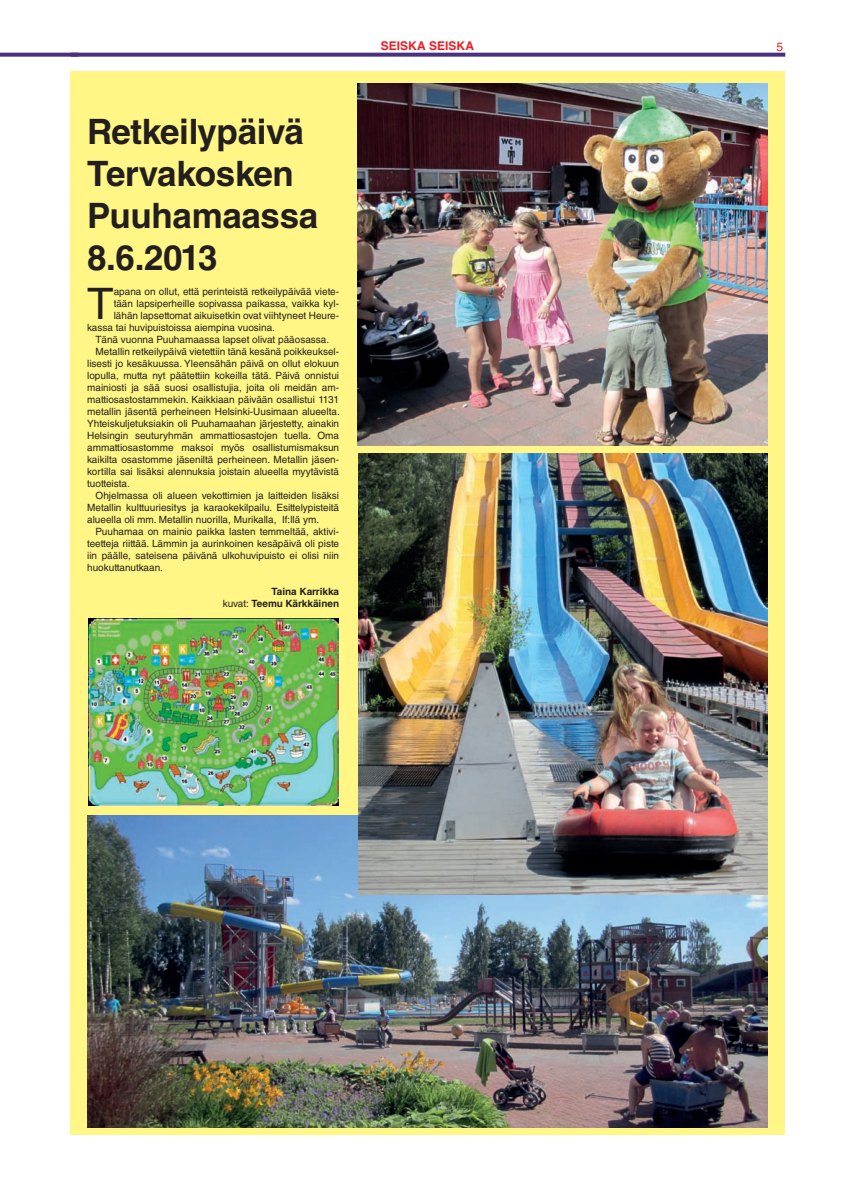
<style>
.page{position:relative;width:842px;height:1191px;background:#fff}
.page>*{position:absolute;margin:0;border:0;box-sizing:border-box;transform-origin:0 0}
.t1{font:43.4px "Helvetica LT Std";color:#231f20}
.t2{font:700 35px/42px "Helvetica LT Std";letter-spacing:-.01em;color:#231f20}
.t3{font:700 12px "Helvetica LT Std";color:#ee1d23}
.t4{font:12px "Helvetica LT Std";color:#ee1d23}
.t5{font:10px "Helvetica LT Std";color:#231f20}
.t6{font:700 10px/12px "Helvetica LT Std";color:#231f20;text-align:right}
.s1{font-weight:400}
</style>
<div class="page">
<svg style="left:0;top:53px;width:71px;height:4px"></svg>
<svg style="left:71px;top:53px;width:714px;height:4px;background:#58418a"></svg>
<div style="left:70px;top:71px;width:715px;height:1063px;background:#fff685"></div>
<img style="left:87px;top:815px;width:681px;height:312px">
<img style="left:358px;top:83px;width:410px;height:362px">
<img style="left:89px;top:618px;width:249px;height:187px">
<img style="left:358px;top:454px;width:410px;height:440px">
<h2 class="t2" style="left:87px;top:110px;width:233px">Retkeilypäivä<br>Tervakosken<br>Puuhamaassa<br>8.6.2013</h2>
<h1 class="t1" style="left:87px;top:278px;width:28px">T</h1>
<p class="t5" style="left:114px;top:285px;width:227px">apana on ollut, että perinteistä retkeilypäivää viete-</p>
<p class="t5" style="left:114px;top:297px;width:227px">tään lapsiperheille sopivassa paikassa, vaikka kyl-</p>
<p class="t5" style="left:114px;top:309px;width:227px">lähän lapsettomat aikuisetkin ovat viihtyneet Heure-</p>
<p class="t5" style="left:87px;top:321px;width:189px">kassa tai huvipuistoissa aiempina vuosina.</p>
<p class="t5" style="left:96px;top:333px;width:235px">Tänä vuonna Puuhamaassa lapset olivat pääosassa.</p>
<p class="t5" style="left:96px;top:345px;width:245px">Metallin retkeilypäivä vietettiin tänä kesänä poikkeuksel-</p>
<p class="t5" style="left:87px;top:357px;width:253px">lisesti jo kesäkuussa. Yleensähän päivä on ollut elokuun</p>
<p class="t5" style="left:87px;top:369px;width:254px">lopulla, mutta nyt päätettiin kokeilla tätä. Päivä onnistui</p>
<p class="t5" style="left:87px;top:381px;width:253px">mainiosti ja sää suosi osallistujia, joita oli meidän am-</p>
<p class="t5" style="left:87px;top:393px;width:253px">mattiosastostammekin. Kaikkiaan päivään osallistui 1131</p>
<p class="t5" style="left:87px;top:405px;width:254px">metallin jäsentä perheineen Helsinki-Uusimaan alueelta.</p>
<p class="t5" style="left:87px;top:417px;width:253px">Yhteiskuljetuksiakin oli Puuhamaahan järjestetty, ainakin</p>
<p class="t5" style="left:87px;top:429px;width:253px">Helsingin seuturyhmän ammattiosastojen tuella. Oma</p>
<p class="t5" style="left:87px;top:441px;width:253px">ammattiosastomme maksoi myös osallistumismaksun</p>
<p class="t5" style="left:87px;top:453px;width:254px">kaikilta osastomme jäseniltä perheineen. Metallin jäsen-</p>
<p class="t5" style="left:87px;top:465px;width:253px">kortilla sai lisäksi alennuksia joistain alueella myytävistä</p>
<p class="t5" style="left:87px;top:477px;width:44px">tuotteista.</p>
<p class="t5" style="left:96px;top:489px;width:245px">Ohjelmassa oli alueen vekottimien ja laitteiden lisäksi</p>
<p class="t5" style="left:87px;top:501px;width:253px">Metallin kulttuuriesitys ja karaokekilpailu. Esittelypisteitä</p>
<p class="t5" style="left:87px;top:513px;width:234px">alueella oli mm. Metallin nuorilla, Murikalla, If:llä ym.</p>
<p class="t5" style="left:96px;top:525px;width:245px">Puuhamaa on mainio paikka lasten temmeltää, aktivi-</p>
<p class="t5" style="left:87px;top:537px;width:253px">teetteja riittää. Lämmin ja aurinkoinen kesäpäivä oli piste</p>
<p class="t5" style="left:87px;top:549px;width:253px">iin päälle, sateisena päivänä ulkohuvipuisto ei olisi niin</p>
<p class="t5" style="left:87px;top:561px;width:77px">huokuttanutkaan.</p>
<p class="t6" style="left:223px;top:585px;width:118px">Taina Karrikka<br><span class="s1">kuvat:</span> Teemu Kärkkäinen</p>
<p class="t3" style="left:381px;top:38px;width:95px">SEISKA SEISKA</p>
<p class="t4" style="left:777px;top:39px;width:8px">5</p>
</div>
